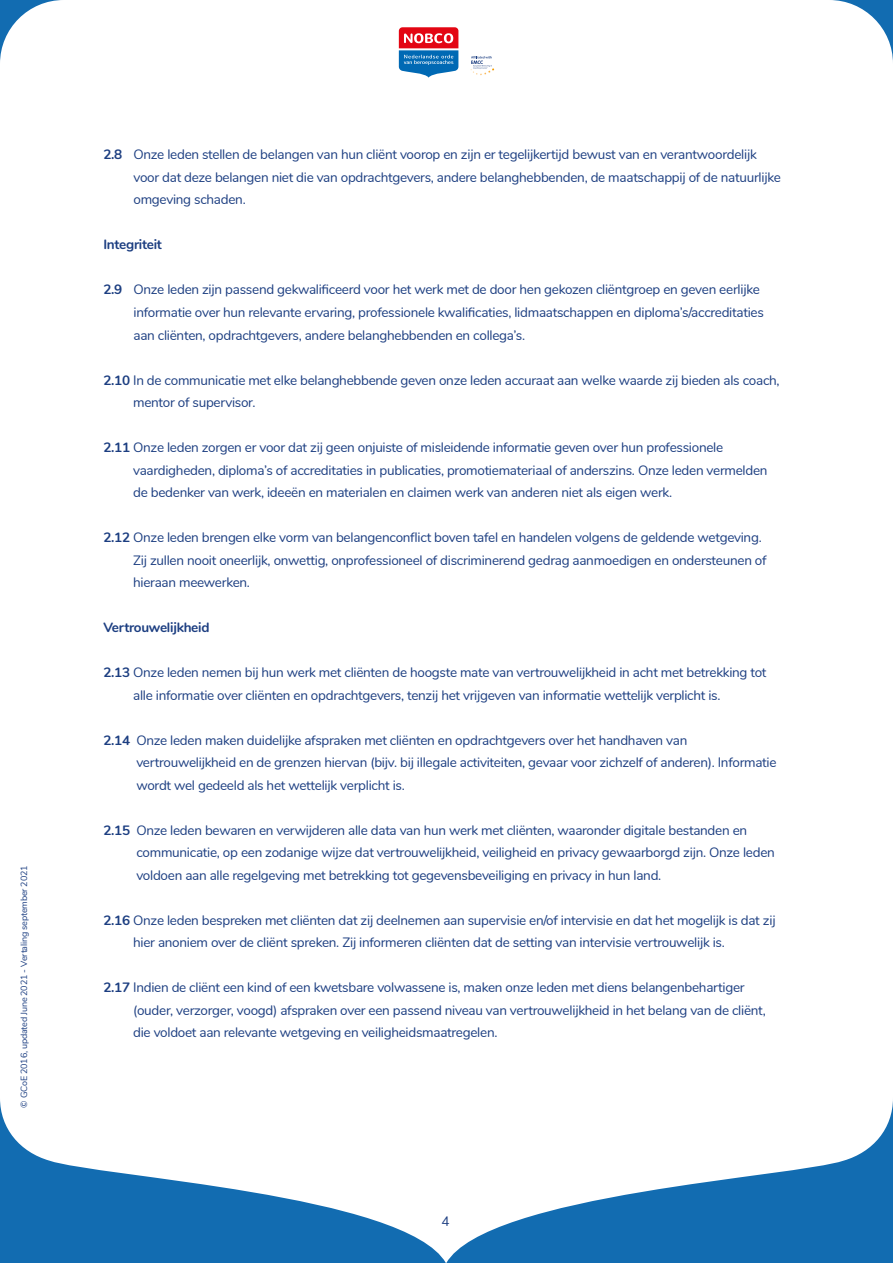
<style>
.page{position:relative;width:893px;height:1263px;background:#fff}
.page>*{position:absolute;margin:0;border:0;box-sizing:border-box;transform-origin:0 0}
.t1{font:13.5px/22.5px "Nunito";letter-spacing:-.02em;color:#1c3e81}
.t2{font:700 13.5px "Nunito";letter-spacing:-.02em;color:#1c3e81}
.t3{font:9px "Nunito";letter-spacing:-.02em;color:#1c3e81}
.s1{font-weight:700}
</style>
<div class="page">
<div style="left:0;top:0;width:893px;height:81px;background:#126cb1"></div>
<div style="left:0;top:0;width:893px;height:270px;background:#fff;border-radius:64px"></div>
<svg style="left:1px;top:1101px;width:892px;height:162px"></svg>
<svg style="left:399px;top:27px;width:59px;height:51px"></svg>
<svg style="left:471px;top:56px;width:23px;height:19px"></svg>
<svg style="left:0;top:1101px;width:1px;height:162px"></svg>
<p class="t3" style="left:17px;top:1107px;width:244px;rotate:-90deg">© GCoE 2016, updated June 2021 - Vertaling september 2021</p>
<p class="t1" style="left:134px;top:143px;width:649px;text-indent:-30px"><span class="s1">2.8</span> Onze leden stellen de belangen van hun cliënt voorop en zijn er tegelijkertijd bewust van en verantwoordelijk voor dat deze belangen niet die van opdrachtgevers, andere belanghebbenden, de maatschappij of de natuurlijke omgeving schaden.</p>
<p class="t2" style="left:103px;top:239px;width:60px">Integriteit</p>
<p class="t1" style="left:134px;top:278px;width:632px;text-indent:-30px"><span class="s1">2.9</span> Onze leden zijn passend gekwalificeerd voor het werk met de door hen gekozen cliëntgroep en geven eerlijke informatie over hun relevante ervaring, professionele kwalificaties, lidmaatschappen en diploma’s/accreditaties aan cliënten, opdrachtgevers, andere belanghebbenden en collega’s.</p>
<p class="t1" style="left:133px;top:368px;width:648px;text-indent:-30px"><span class="s1">2.10</span> In de communicatie met elke belanghebbende geven onze leden accuraat aan welke waarde zij bieden als coach, mentor of supervisor.</p>
<p class="t1" style="left:133px;top:435px;width:636px;text-indent:-30px"><span class="s1">2.11</span> Onze leden zorgen er voor dat zij geen onjuiste of misleidende informatie geven over hun professionele vaardigheden, diploma’s of accreditaties in publicaties, promotiemateriaal of anderszins. Onze leden vermelden de bedenker van werk, ideeën en materialen en claimen werk van anderen niet als eigen werk.</p>
<p class="t1" style="left:133px;top:525px;width:635px;text-indent:-30px"><span class="s1">2.12</span> Onze leden brengen elke vorm van belangenconflict boven tafel en handelen volgens de geldende wetgeving.<br>Zij zullen nooit oneerlijk, onwettig, onprofessioneel of discriminerend gedrag aanmoedigen en ondersteunen of hieraan meewerken.</p>
<p class="t2" style="left:103px;top:617px;width:108px">Vertrouwelijkheid</p>
<p class="t1" style="left:133px;top:660px;width:635px;text-indent:-30px"><span class="s1">2.13</span> Onze leden nemen bij hun werk met cliënten de hoogste mate van vertrouwelijkheid in acht met betrekking tot alle informatie over cliënten en opdrachtgevers, tenzij het vrijgeven van informatie wettelijk verplicht is.</p>
<p class="t1" style="left:136px;top:728px;width:642px;text-indent:-33px"><span class="s1">2.14</span> Onze leden maken duidelijke afspraken met cliënten en opdrachtgevers over het handhaven van vertrouwelijkheid en de grenzen hiervan (bijv. bij illegale activiteiten, gevaar voor zichzelf of anderen). Informatie wordt wel gedeeld als het wettelijk verplicht is.</p>
<p class="t1" style="left:136px;top:818px;width:640px;text-indent:-33px"><span class="s1">2.15</span> Onze leden bewaren en verwijderen alle data van hun werk met cliënten, waaronder digitale bestanden en communicatie, op een zodanige wijze dat vertrouwelijkheid, veiligheid en privacy gewaarborgd zijn. Onze leden voldoen aan alle regelgeving met betrekking tot gegevensbeveiliging en privacy in hun land.</p>
<p class="t1" style="left:133px;top:908px;width:644px;text-indent:-30px"><span class="s1">2.16</span> Onze leden bespreken met cliënten dat zij deelnemen aan supervisie en/of intervisie en dat het mogelijk is dat zij hier anoniem over de cliënt spreken. Zij informeren cliënten dat de setting van intervisie vertrouwelijk is.</p>
<p class="t1" style="left:133px;top:975px;width:634px;text-indent:-30px"><span class="s1">2.17</span> Indien de cliënt een kind of een kwetsbare volwassene is, maken onze leden met diens belangenbehartiger (ouder, verzorger, voogd) afspraken over een passend niveau van vertrouwelijkheid in het belang van de cliënt, die voldoet aan relevante wetgeving en veiligheidsmaatregelen.</p>
<p class="t1" style="left:441px;top:1211px;width:10px">4</p>
</div>
